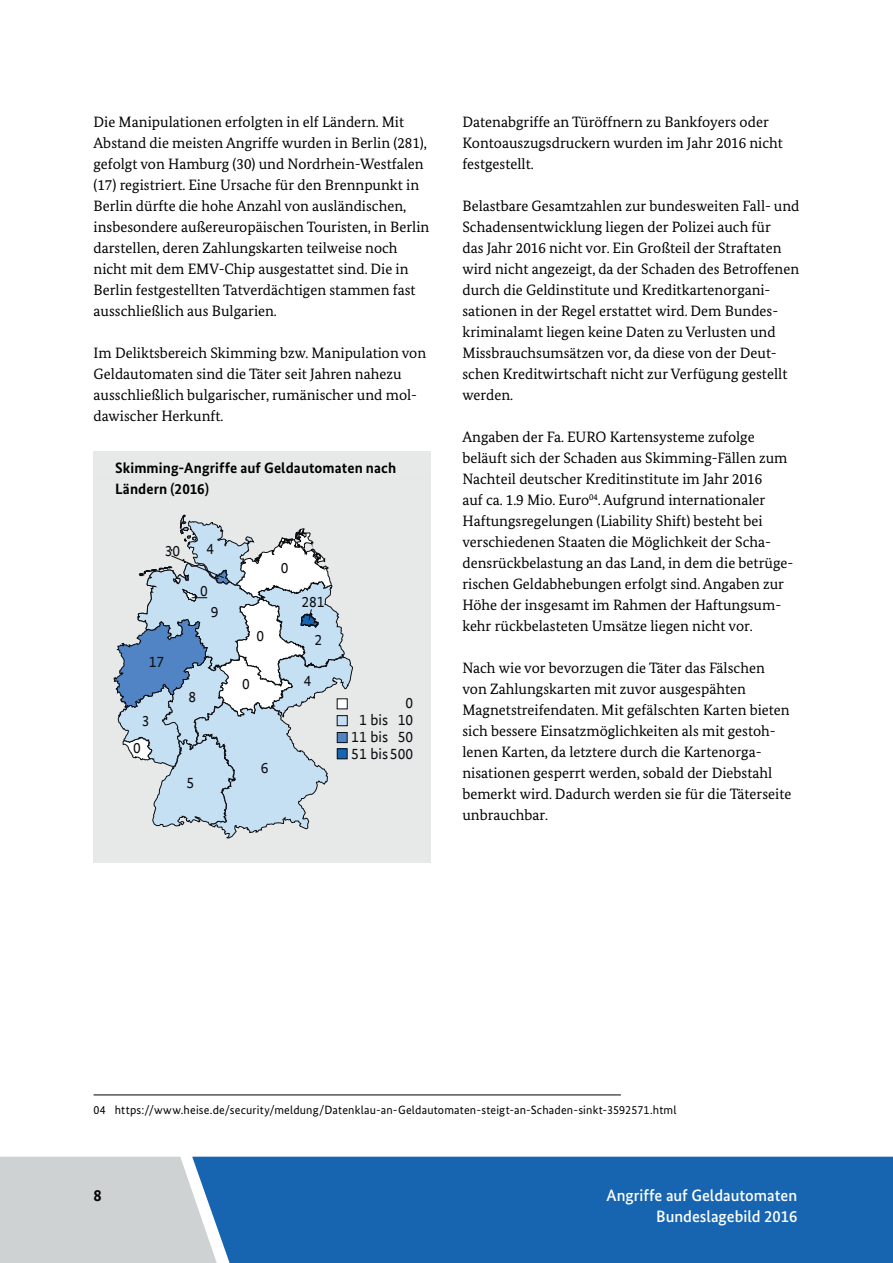
<style>
.page{position:relative;width:893px;height:1263px;background:#fff}
.page>*{position:absolute;margin:0;border:0;box-sizing:border-box;transform-origin:0 0}
.t1{font:500 16.5px/21px "Bundes Sans";color:#fff;text-align:right}
.t2{font:700 16.5px "Bundes Sans";color:#000002}
.t3{font:15.45px/17px "Bundes Sans Office";color:#0c0d11;text-align:right}
.t4{font:15px/21px "Bundes Serif";color:#000002}
.t5{font:700 15px/21px "Bundes Sans";letter-spacing:.005em;color:#000002}
.t6{font:12px "Bundes Sans";letter-spacing:.015em;color:#000002}
</style>
<div class="page">
<div style="left:94px;top:451px;width:337px;height:411px;background:#e6e9e8"></div>
<svg style="left:114px;top:515px;width:239px;height:323px"></svg>
<hr style="left:94px;top:1094px;width:527px;height:1px;background:#000002">
<div style="left:217px;top:1157px;width:676px;height:106px;background:#1765b1"></div>
<svg style="left:0;top:1157px;width:217px;height:106px;background:#cad0d2"></svg>
<p class="t4" style="left:94px;top:112px;width:337px">Die Manipulationen erfolgten in elf Ländern. Mit Abstand die meisten Angriffe wurden in Berlin (281), gefolgt von Hamburg (30) und Nordrhein-Westfalen (17) registriert. Eine Ursache für den Brennpunkt in Berlin dürfte die hohe Anzahl von ausländischen, insbesondere außereuropäischen Touristen, in Berlin darstellen, deren Zahlungskarten teilweise noch nicht mit dem EMV-Chip ausgestattet sind. Die in Berlin festgestellten Tatverdächtigen stammen fast ausschließlich aus Bulgarien.</p>
<p class="t4" style="left:94px;top:343px;width:334px">Im Deliktsbereich Skimming bzw. Manipulation von Geldautomaten sind die Täter seit Jahren nahezu ausschließlich bulgarischer, rumänischer und mol&shy;dawischer Herkunft.</p>
<p class="t5" style="left:115px;top:457px;width:283px">Skimming-Angriffe auf Geldautomaten nach<br>Ländern (2016)</p>
<p class="t3" style="left:165px;top:542px;width:17px">30</p>
<p class="t3" style="left:207px;top:540px;width:9px">4</p>
<p class="t3" style="left:200px;top:582px;width:9px">0</p>
<p class="t3" style="left:149px;top:653px;width:17px">17</p>
<p class="t3" style="left:142px;top:712px;width:9px">3</p>
<p class="t3" style="left:133px;top:739px;width:9px">0</p>
<p class="t3" style="left:211px;top:603px;width:9px">9</p>
<p class="t3" style="left:189px;top:689px;width:9px">8</p>
<p class="t3" style="left:187px;top:775px;width:9px">5</p>
<p class="t3" style="left:281px;top:560px;width:9px">0</p>
<p class="t3" style="left:301px;top:593px;width:25px">281</p>
<p class="t3" style="left:256px;top:627px;width:9px">0</p>
<p class="t3" style="left:314px;top:631px;width:9px">2</p>
<p class="t3" style="left:242px;top:675px;width:9px">0</p>
<p class="t3" style="left:304px;top:672px;width:9px">4</p>
<p class="t3" style="left:261px;top:759px;width:9px">6</p>
<p class="t3" style="left:351px;top:694px;width:63px">0<br>1 bis 10<br>11 bis 50<br>51 bis 500</p>
<p class="t4" style="left:462px;top:112px;width:322px">Datenabgriffe an Türöffnern zu Bankfoyers oder<br>Kontoauszugsdruckern wurden im Jahr 2016 nicht festgestellt.</p>
<p class="t4" style="left:462px;top:196px;width:338px">Belastbare Gesamtzahlen zur bundesweiten Fall- und Schadensentwicklung liegen der Polizei auch für<br>das Jahr 2016 nicht vor. Ein Großteil der Straftaten wird nicht angezeigt, da der Schaden des Betroffenen durch die Geldinstitute und Kreditkartenorgani&shy;sationen in der Regel erstattet wird. Dem Bundes&shy;kriminalamt liegen keine Daten zu Verlusten und Missbrauchsumsätzen vor, da diese von der Deut&shy;schen Kreditwirtschaft nicht zur Verfügung gestellt werden.</p>
<p class="t4" style="left:462px;top:427px;width:332px">Angaben der Fa. EURO Kartensysteme zufolge beläuft sich der Schaden aus Skimming-Fällen zum Nachteil deutscher Kreditinstitute im Jahr 2016<br>auf ca. 1.9 Mio. Euro<sup>04</sup>. Aufgrund internationaler Haftungsregelungen (Liability Shift) besteht bei verschiedenen Staaten die Möglichkeit der Scha&shy;densrückbelastung an das Land, in dem die betrüge&shy;rischen Geldabhebungen erfolgt sind. Angaben zur Höhe der insgesamt im Rahmen der Haftungsum&shy;kehr rückbelasteten Umsätze liegen nicht vor.</p>
<p class="t4" style="left:462px;top:658px;width:331px">Nach wie vor bevorzugen die Täter das Fälschen von Zahlungskarten mit zuvor ausgespähten Magnetstreifendaten. Mit gefälschten Karten bieten sich bessere Einsatzmöglichkeiten als mit gestoh&shy;lenen Karten, da letztere durch die Kartenorga&shy;nisationen gesperrt werden, sobald der Diebstahl bemerkt wird. Dadurch werden sie für die Täterseite unbrauchbar.</p>
<p class="t6" style="left:94px;top:1103px;width:584px">04 https://www.heise.de/security/meldung/Datenklau-an-Geldautomaten-steigt-an-Schaden-sinkt-3592571.html</p>
<p class="t2" style="left:94px;top:1185px;width:10px">8</p>
<p class="t1" style="left:607px;top:1184px;width:192px">Angriffe auf Geldautomaten<br>Bundeslagebild 2016</p>
</div>
